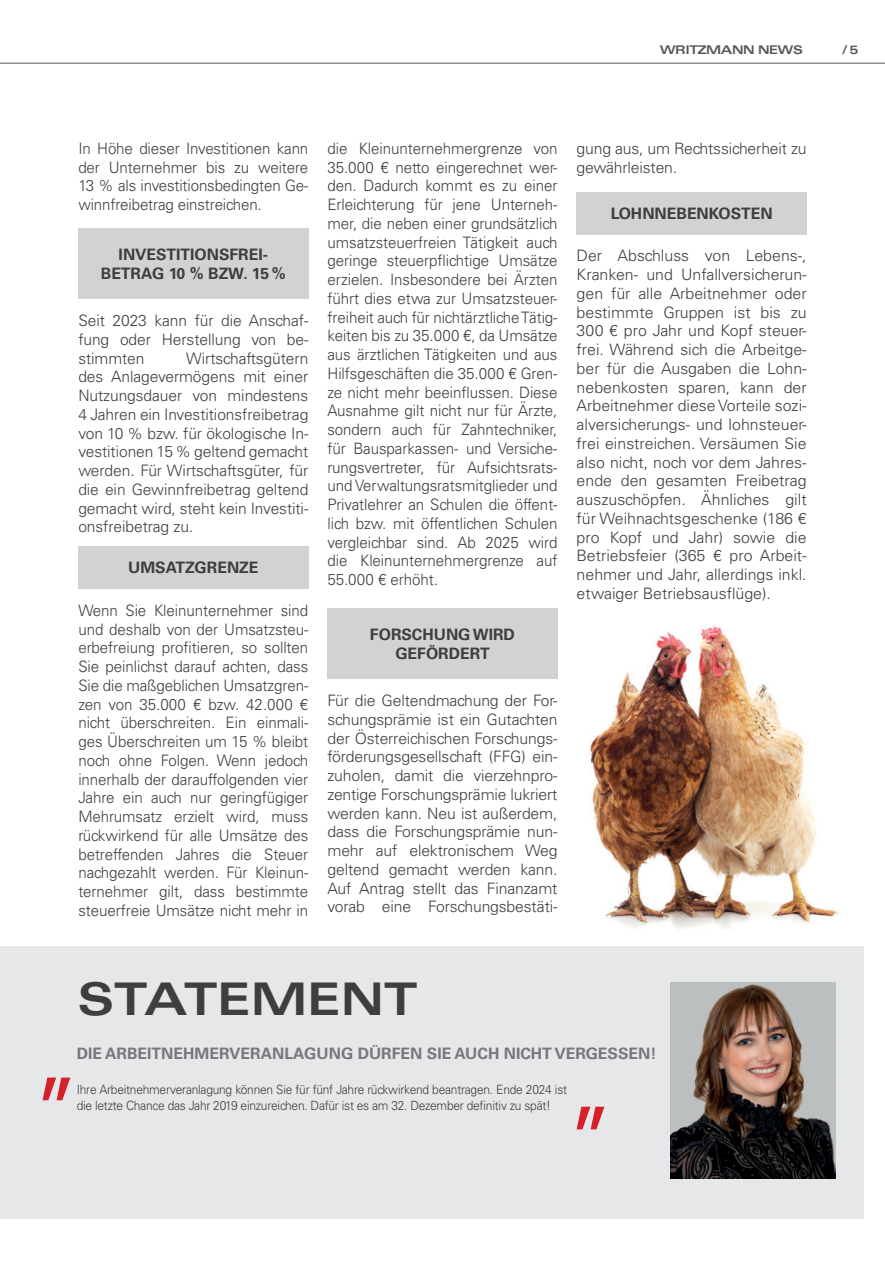
<style>
.page{position:relative;width:885px;height:1263px;background:#fff}
.page>*{position:absolute;margin:0;border:0;box-sizing:border-box;transform-origin:0 0}
.t1{font:700 expanded 45px "Univers LT Std";color:#3e3e3f}
.t2{font:300 15.75px/18.8px "Univers LT Std";letter-spacing:-.005em;color:#3e3e3f;text-align:justify;scale:.96 1}
.t3{font:300 15.75px/18.8px "Univers LT Std";letter-spacing:-.005em;color:#3e3e3f;text-align:justify}
.t4{font:700 15.75px/18.9px "Univers LT Std";color:#3e3e3f;text-align:center}
.t5{font:700 15.75px "Univers LT Std";color:#76787b}
.t6{font:300 12.75px/16.4px "Univers LT Std";letter-spacing:-.02em;color:#3e3e3f;scale:.94 1}
.t7{font:700 expanded 12px "Univers LT Std";letter-spacing:-.04em;color:#57585a}
</style>
<div class="page">
<img style="left:590px;top:626px;width:249px;height:303px">
<div style="left:0;top:946px;width:863px;height:272px;background:#e6e7e9"></div>
<hr style="left:0;top:63px;width:884px;height:1px;background:#57585a">
<div style="left:78px;top:229px;width:230px;height:70px;background:#d1d2d4"></div>
<div style="left:78px;top:546px;width:230px;height:43px;background:#d1d2d4"></div>
<div style="left:327px;top:609px;width:230px;height:70px;background:#d1d2d4"></div>
<div style="left:576px;top:192px;width:230px;height:42px;background:#d1d2d4"></div>
<svg style="left:43px;top:1077px;width:27px;height:23px"></svg>
<svg style="left:576px;top:1107px;width:28px;height:22px"></svg>
<img style="left:670px;top:982px;width:165px;height:196px">
<p class="t7" style="left:659px;top:43px;width:145px">WRITZMANN NEWS</p>
<p class="t7" style="left:842px;top:43px;width:18px">/5</p>
<p class="t2" style="left:78px;top:139px;width:241px">In Höhe dieser Investitionen kann der Unternehmer bis zu weitere 13 % als investitionsbedingten Ge&shy;winnfreibetrag einstreichen.</p>
<p class="t4" style="left:101px;top:245px;width:186px">INVESTITIONSFREI-<br>BETRAG 10 % BZW. 15 %</p>
<p class="t3" style="left:78px;top:311px;width:231px">Seit 2023 kann für die Anschaf&shy;fung oder Herstellung von be&shy;stimmten</p>
<p class="t3" style="left:78px;top:349px;width:231px;text-indent:108px">Wirtschaftsgütern des Anlagevermögens mit einer Nutzungsdauer von mindestens 4 Jahren ein Investitionsfreibetrag von 10 % bzw. für ökologische In&shy;vestitionen 15 % geltend gemacht werden. Für Wirtschaftsgüter, für die ein Gewinnfreibetrag geltend gemacht wird, steht kein Investiti&shy;onsfreibetrag zu.</p>
<p class="t4" style="left:128px;top:558px;width:132px">UMSATZGRENZE</p>
<p class="t2" style="left:78px;top:601px;width:241px">Wenn Sie Kleinunternehmer sind und deshalb von der Umsatzsteu&shy;erbefreiung profitieren, so sollten Sie peinlichst darauf achten, dass Sie die maßgeblichen Umsatzgren&shy;zen von 35.000 € bzw. 42.000 € nicht überschreiten. Ein einmali&shy;ges Überschreiten um 15 % bleibt noch ohne Folgen. Wenn jedoch innerhalb der darauffolgenden vier Jahre ein auch nur geringfügiger Mehrumsatz erzielt wird, muss rückwirkend für alle Umsätze des betreffenden Jahres die Steuer nachgezahlt werden. Für Kleinun&shy;ternehmer gilt, dass bestimmte steuerfreie Umsätze nicht mehr in</p>
<p class="t2" style="left:327px;top:139px;width:241px">die Kleinunternehmergrenze von 35.000 € netto eingerechnet wer&shy;den. Dadurch kommt es zu einer Erleichterung für jene Unterneh&shy;mer, die neben einer grundsätzlich umsatzsteuerfreien Tätigkeit auch geringe steuerpflichtige Umsätze erzielen. Insbesondere bei Ärzten führt dies etwa zur Umsatzsteuer&shy;freiheit auch für nichtärztliche Tätig&shy;keiten bis zu 35.000 €, da Umsätze aus ärztlichen Tätigkeiten und aus Hilfsgeschäften die 35.000 € Gren&shy;ze nicht mehr beeinflussen. Diese Ausnahme gilt nicht nur für Ärzte, sondern auch für Zahntechniker, für Bausparkassen- und Versiche&shy;rungsvertreter, für Aufsichtsrats&shy;und Verwaltungsratsmitglieder und Privatlehrer an Schulen die öffent&shy;lich bzw. mit öffentlichen Schulen vergleichbar sind. Ab 2025 wird die Kleinunternehmergrenze auf 55.000 € erhöht.</p>
<p class="t4" style="left:370px;top:625px;width:146px">FORSCHUNG WIRD<br>GEFÖRDERT</p>
<p class="t3" style="left:327px;top:691px;width:231px">Für die Geltendmachung der For&shy;schungsprämie ist ein Gutachten der Österreichischen Forschungs&shy;förderungsgesellschaft (FFG) ein&shy;zuholen, damit die vierzehnpro&shy;zentige Forschungsprämie lukriert werden kann. Neu ist außerdem, dass die Forschungsprämie nun&shy;mehr auf elektronischem Weg geltend gemacht werden kann.<br>Auf Antrag stellt das Finanzamt vorab eine Forschungsbestäti-</p>
<p class="t3" style="left:576px;top:139px;width:231px">gung aus, um Rechtssicherheit zu gewährleisten.</p>
<p class="t4" style="left:610px;top:204px;width:163px">LOHNNEBENKOSTEN</p>
<p class="t3" style="left:576px;top:246px;width:231px">Der Abschluss von Lebens-, Kranken- und Unfallversicherun&shy;gen für alle Arbeitnehmer oder bestimmte Gruppen ist bis zu 300 € pro Jahr und Kopf steuer&shy;frei. Während sich die Arbeitge&shy;ber für die Ausgaben die Lohn&shy;nebenkosten sparen, kann der Arbeitnehmer diese Vorteile sozi&shy;alversicherungs- und lohnsteuer&shy;frei einstreichen. Versäumen Sie also nicht, noch vor dem Jahres&shy;ende den gesamten Freibetrag auszuschöpfen. Ähnliches gilt für Weihnachtsgeschenke (186 € pro Kopf und Jahr) sowie die Betriebsfeier (365 € pro Arbeit&shy;nehmer und Jahr, allerdings inkl. etwaiger Betriebsausflüge).</p>
<h1 class="t1" style="left:77px;top:973px;width:341px">STATEMENT</h1>
<p class="t5" style="left:77px;top:1044px;width:581px">DIE ARBEITNEHMERVERANLAGUNG DÜRFEN SIE AUCH NICHT VERGESSEN!</p>
<p class="t6" style="left:77px;top:1081px;width:523px">Ihre Arbeitnehmerveranlagung können Sie für fünf Jahre rückwirkend beantragen. Ende 2024 ist die letzte Chance das Jahr 2019 einzureichen. Dafür ist es am 32. Dezember definitiv zu spät!</p>
</div>
